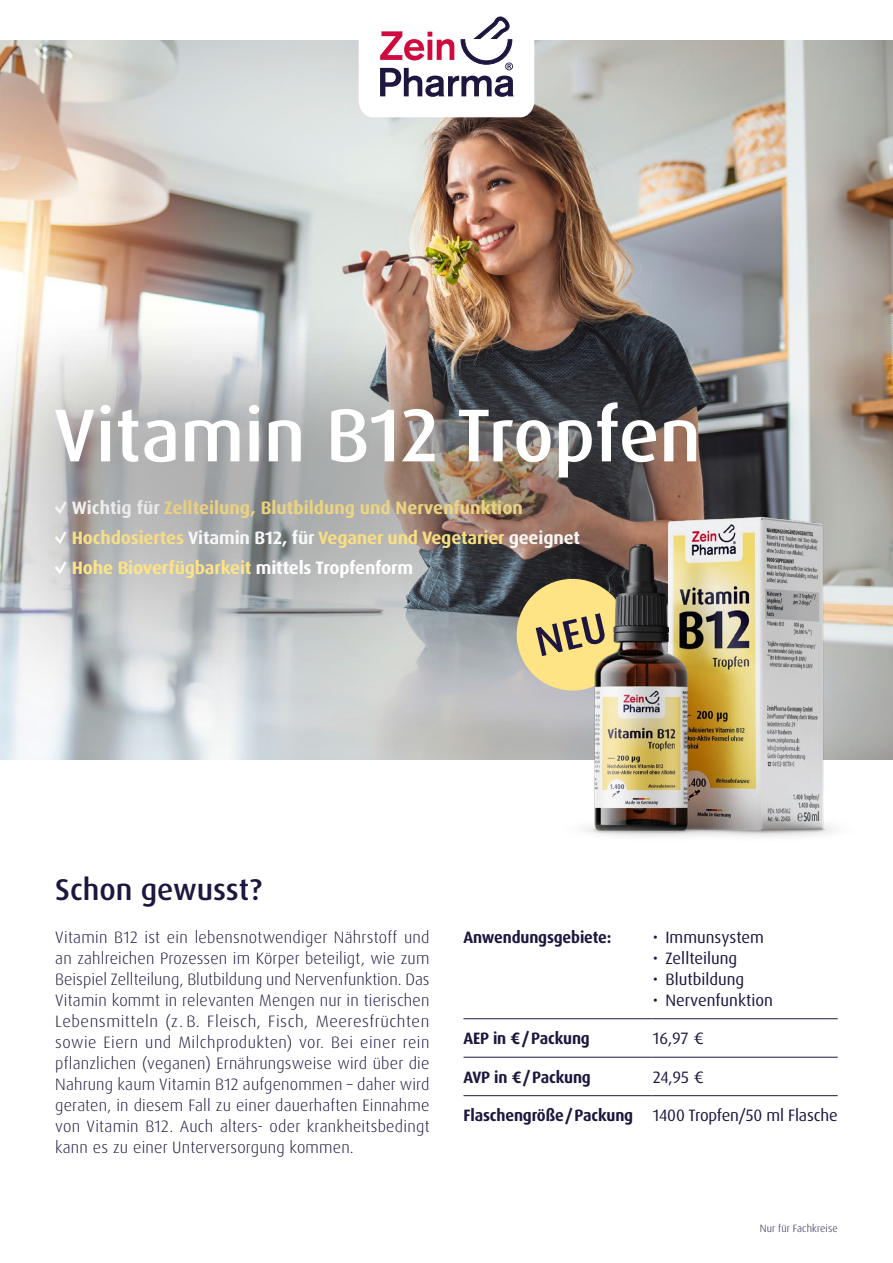
<style>
.page{position:relative;width:893px;height:1263px;background:#fff}
.page>*{position:absolute;margin:0;border:0;box-sizing:border-box;transform-origin:0 0}
.t1{font:500 75px "Dax OT";color:#fff}
.t2{font:500 30px "Dax Pro";color:#1e163f}
.t3{font:700 18px "Dax OT";letter-spacing:-.01em;color:#ffe485}
.t4{font:300 16.5px/21px "Dax OT";letter-spacing:.01em;color:#1e163f;text-align:justify}
.t5{font:16.5px "Dax OT";color:#1e163f}
.t6{font:700 16.5px "Dax OT";letter-spacing:-.01em;color:#1e163f;scale:.95 1}
.t7{font:300 10.5px "Dax OT";letter-spacing:.01em;color:#1e163f}
.s1{color:#fff}
.s2{font-weight:700}
</style>
<div class="page">
<img style="left:0;top:40px;width:893px;height:720px">
<hr style="left:463px;top:1018px;width:190px;height:1px;background:#1e163f">
<hr style="left:653px;top:1018px;width:185px;height:1px;background:#1e163f">
<hr style="left:463px;top:1057px;width:190px;height:1px;background:#1e163f">
<hr style="left:653px;top:1057px;width:185px;height:1px;background:#1e163f">
<hr style="left:463px;top:1095px;width:190px;height:1px;background:#1e163f">
<hr style="left:653px;top:1095px;width:185px;height:1px;background:#1e163f">
<div style="left:0;top:317px;width:748px;height:441px;background:#565656;opacity:.75"></div>
<div style="left:0;top:299px;width:803px;height:280px;background:#565656;opacity:.75"></div>
<img style="left:469px;top:427px;width:424px;height:410px">
<svg style="left:359px;top:16px;width:175px;height:101px"></svg>
<svg style="left:511px;top:573px;width:123px;height:123px;background:#c2b27c"></svg>
<h1 class="t1" style="left:54px;top:388px;width:649px">Vitamin B12 Tropfen</h1>
<p class="t3" style="left:54px;top:496px;width:470px"><span class="s1">✓ Wichtig für</span> Zellteilung, Blutbildung und Nervenfunktion</p>
<p class="t3" style="left:54px;top:526px;width:527px"><span class="s1">✓</span> Hochdosiertes <span class="s1">Vitamin B12, für</span> Veganer und Vegetarier <span class="s1">geeignet</span></p>
<p class="t3" style="left:54px;top:556px;width:361px"><span class="s1">✓</span> Hohe Bioverfügbarkeit <span class="s1">mittels Tropfenform</span></p>
<h2 class="t2" style="left:55px;top:870px;width:208px">Schon gewusst?</h2>
<p class="t4" style="left:55px;top:927px;width:376px">Vitamin B12 ist ein lebensnotwendiger Nährstoff und an zahlreichen Prozessen im Körper beteiligt, wie zum Beispiel Zellteilung, Blutbildung und Nervenfunktion. Das Vitamin kommt in relevanten Mengen nur in tierischen Lebensmitteln (z. B. Fleisch, Fisch, Meeresfrüchten sowie Eiern und Milchprodukten) vor. Bei einer rein pflanzlichen (veganen) Ernährungsweise wird über die Nahrung kaum Vitamin B12 aufgenommen – daher wird geraten, in diesem Fall zu einer dauerhaften Einnahme von Vitamin B12. Auch alters- oder krankheitsbedingt kann es zu einer Unterversorgung kommen.</p>
<p class="t6" style="left:463px;top:927px;width:157px">Anwendungsgebiete:</p>
<p class="t5" style="left:653px;top:927px;width:113px">• Immunsystem</p>
<p class="t5" style="left:653px;top:948px;width:86px">• Zellteilung</p>
<p class="t5" style="left:653px;top:969px;width:93px">• Blutbildung</p>
<p class="t5" style="left:653px;top:990px;width:122px">• Nervenfunktion</p>
<p class="t6" style="left:463px;top:1028px;width:135px">AEP in €/Packung</p>
<p class="t5" style="left:653px;top:1028px;width:53px">16,97 €</p>
<p class="t6" style="left:463px;top:1066px;width:136px">AVP in €/Packung</p>
<p class="t5" style="left:653px;top:1067px;width:53px">24,95 €</p>
<p class="t5" style="left:463px;top:1105px;width:376px"><span class="s2">Flaschengröße/Packung</span> 1400 Tropfen/50 ml Flasche</p>
<p class="t7" style="left:760px;top:1222px;width:79px">Nur für Fachkreise</p>
</div>
